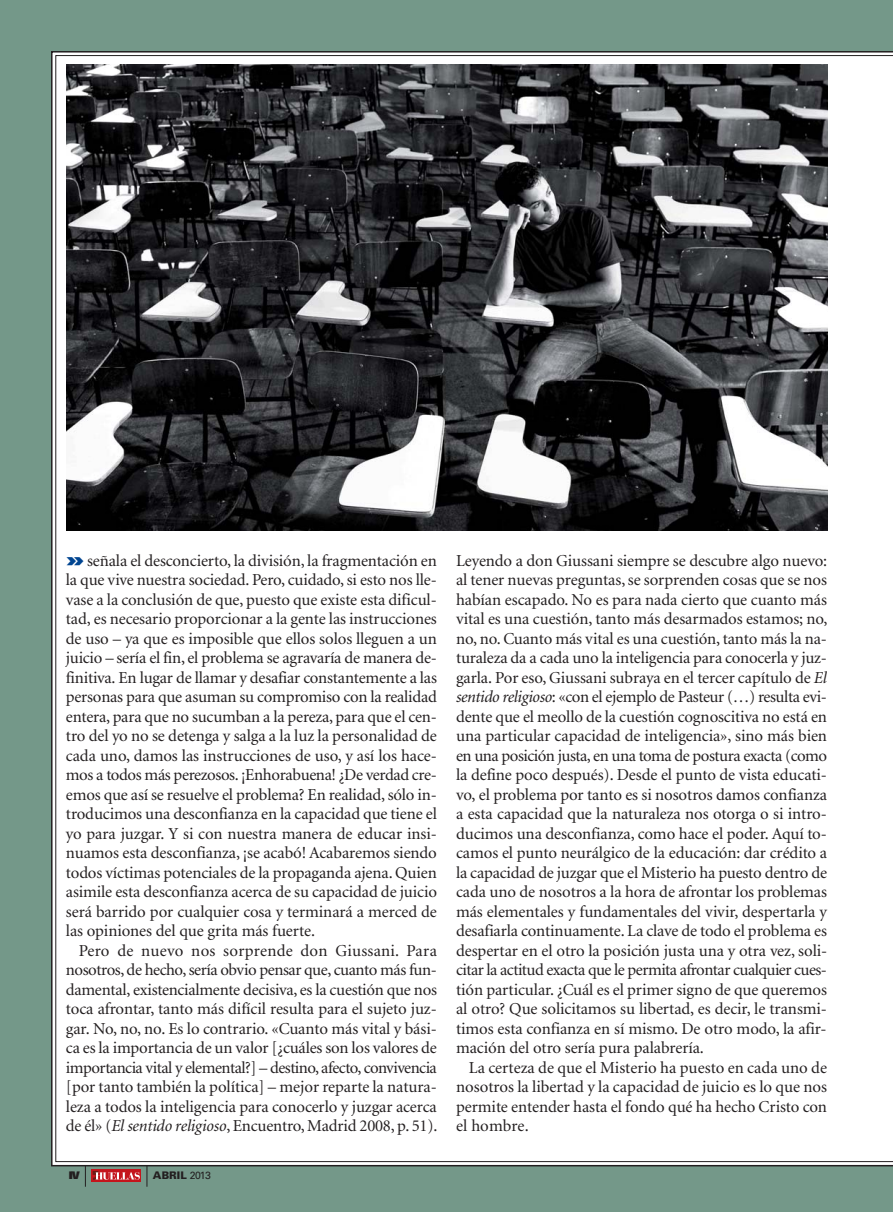
<style>
.page{position:relative;width:893px;height:1212px;background:#749889}
.page>*{position:absolute;margin:0;border:0;box-sizing:border-box;transform-origin:0 0}
.t1{font:16.65px/19.5px "Minion";letter-spacing:-.005em;color:#231f20;text-align:justify}
.t2{font:900 10.5px "Univers";color:#231f20}
.t3{font:900 10.5px "Univers";color:#231f20}
.s1{font-family:"Univers";font-weight:900;font-stretch:expanded;font-size:18px;color:#004591}
.s2{font-style:italic}
.s3{font-weight:400}
</style>
<div class="page">
<div style="left:56px;top:55px;width:837px;height:1107px;background:#fff"></div>
<svg style="left:85px;top:1166px;width:1px;height:21px"></svg>
<div style="left:91px;top:1169px;width:50px;height:13px;background:#c4151c"></div>
<svg style="left:93px;top:1171px;width:47px;height:9px"></svg>
<svg style="left:147px;top:1166px;width:1px;height:21px"></svg>
<img style="left:66px;top:64px;width:761px;height:467px">
<p class="t1" style="left:66px;top:552px;width:373px"><span class="s1">»</span> señala el desconcierto, la división, la fragmentación en la que vive nuestra sociedad. Pero, cuidado, si esto nos lle&shy;vase a la conclusión de que, puesto que existe esta dificul&shy;tad, es necesario proporcionar a la gente las instrucciones de uso – ya que es imposible que ellos solos lleguen a un juicio – sería el fin, el problema se agravaría de manera de&shy;finitiva. En lugar de llamar y desafiar constantemente a las personas para que asuman su compromiso con la realidad entera, para que no sucumban a la pereza, para que el cen&shy;tro del yo no se detenga y salga a la luz la personalidad de cada uno, damos las instrucciones de uso, y así los hace&shy;mos a todos más perezosos. ¡Enhorabuena! ¿De verdad cre&shy;emos que así se resuelve el problema? En realidad, sólo in&shy;troducimos una desconfianza en la capacidad que tiene el yo para juzgar. Y si con nuestra manera de educar insi&shy;nuamos esta desconfianza, ¡se acabó! Acabaremos siendo todos víctimas potenciales de la propaganda ajena. Quien asimile esta desconfianza acerca de su capacidad de juicio será barrido por cualquier cosa y terminará a merced de las opiniones del que grita más fuerte.</p>
<p class="t1" style="left:66px;top:942px;width:373px;text-indent:13px">Pero de nuevo nos sorprende don Giussani. Para nosotros, de hecho, sería obvio pensar que, cuanto más fun&shy;damental, existencialmente decisiva, es la cuestión que nos toca afrontar, tanto más difícil resulta para el sujeto juz&shy;gar. No, no, no. Es lo contrario. «Cuanto más vital y bási&shy;ca es la importancia de un valor [¿cuáles son los valores de importancia vital y elemental?] – destino, afecto, convivencia [por tanto también la política] – mejor reparte la natura&shy;leza a todos la inteligencia para conocerlo y juzgar acerca de él» (<span class="s2">El sentido religioso</span>, Encuentro, Madrid 2008, p. 51).</p>
<p class="t3" style="left:69px;top:1171px;width:13px">IV</p>
<p class="t2" style="left:153px;top:1171px;width:59px">ABRIL <span class="s3">2013</span></p>
<p class="t1" style="left:456px;top:552px;width:373px">Leyendo a don Giussani siempre se descubre algo nuevo: al tener nuevas preguntas, se sorprenden cosas que se nos habían escapado. No es para nada cierto que cuanto más vital es una cuestión, tanto más desarmados estamos; no, no, no. Cuanto más vital es una cuestión, tanto más la na&shy;turaleza da a cada uno la inteligencia para conocerla y juz&shy;garla. Por eso, Giussani subraya en el tercer capítulo de <span class="s2">El sentido religioso</span>: «con el ejemplo de Pasteur (…) resulta evi&shy;dente que el meollo de la cuestión cognoscitiva no está en una particular capacidad de inteligencia», sino más bien en una posición justa, en una toma de postura exacta (como la define poco después). Desde el punto de vista educati&shy;vo, el problema por tanto es si nosotros damos confianza a esta capacidad que la naturaleza nos otorga o si intro&shy;ducimos una desconfianza, como hace el poder. Aquí to&shy;camos el punto neurálgico de la educación: dar crédito a la capacidad de juzgar que el Misterio ha puesto dentro de cada uno de nosotros a la hora de afrontar los problemas más elementales y fundamentales del vivir, despertarla y desafiarla continuamente. La clave de todo el problema es despertar en el otro la posición justa una y otra vez, soli&shy;citar la actitud exacta que le permita afrontar cualquier cues&shy;tión particular. ¿Cuál es el primer signo de que queremos al otro? Que solicitamos su libertad, es decir, le transmi&shy;timos esta confianza en sí mismo. De otro modo, la afir&shy;mación del otro sería pura palabrería.</p>
<p class="t1" style="left:456px;top:1059px;width:372px;text-indent:13px">La certeza de que el Misterio ha puesto en cada uno de nosotros la libertad y la capacidad de juicio es lo que nos permite entender hasta el fondo qué ha hecho Cristo con el hombre.</p>
</div>
